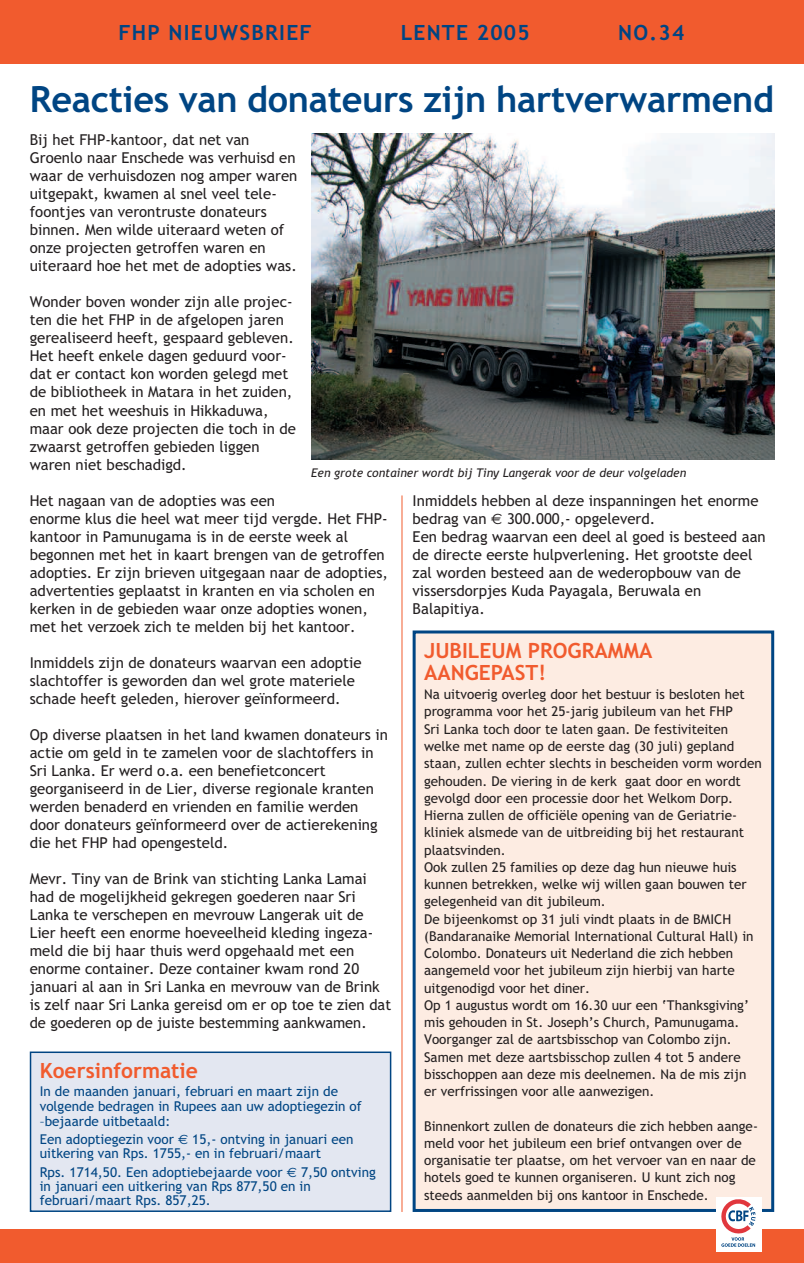
<style>
.page{position:relative;width:804px;height:1263px;background:#fff}
.page>*{position:absolute;margin:0;border:0;box-sizing:border-box;transform-origin:0 0}
.t1{font:700 36px "Trebuchet MS";letter-spacing:-.01em;color:#004583}
.t2{font:700 21px/22.5px "Trebuchet MS";color:#f15b2e}
.t3{font:700 21px "Trebuchet MS";letter-spacing:.06em;color:#004583}
.t4{font:15px/18px "Trebuchet MS";color:#231f20}
.t5{font:13.5px/17.2px "Trebuchet MS";color:#231f20}
.t6{font:13.5px/14.9px "Trebuchet MS";color:#004583}
.t7{font:italic 12px "Trebuchet MS";color:#231f20}
.s1{font-family:"Euro Sans"}
</style>
<div class="page">
<div style="left:0;top:0;width:804px;height:64px;background:#f15b2e"></div>
<div style="left:0;top:1229px;width:804px;height:34px;background:#f15b2e"></div>
<div style="left:31px;top:1052px;width:359px;height:159px;background:#e3e7f1"></div>
<div style="left:30px;top:1051px;width:361px;height:161px;border:2px solid #004583"></div>
<hr style="left:401px;top:495px;width:1px;height:717px;background:#f15b2e">
<img style="left:311px;top:133px;width:463px;height:326px">
<div style="left:414px;top:632px;width:358px;height:578px;background:#fdece2"></div>
<div style="left:412px;top:630px;width:362px;height:582px;border:3px solid #004583"></div>
<div style="left:715px;top:1197px;width:46px;height:54px;background:#fff"></div>
<svg style="left:721px;top:1199px;width:34px;height:48px"></svg>
<h2 class="t3" style="left:118px;top:20px;width:195px">FHP NIEUWSBRIEF</h2>
<h2 class="t3" style="left:400px;top:20px;width:131px">LENTE 2005</h2>
<h2 class="t3" style="left:618px;top:20px;width:68px">NO.34</h2>
<h1 class="t1" style="left:30px;top:78px;width:746px">Reacties van donateurs zijn hartverwarmend</h1>
<p class="t4" style="left:30px;top:131px;width:269px">Bij het FHP-kantoor, dat net van Groenlo naar Enschede was verhuisd en waar de verhuisdozen nog amper waren uitgepakt, kwamen al snel veel tele&shy;foontjes van verontruste donateurs binnen. Men wilde uiteraard weten of onze projecten getroffen waren en uiteraard hoe het met de adopties was.</p>
<p class="t4" style="left:30px;top:293px;width:268px">Wonder boven wonder zijn alle projec&shy;ten die het FHP in de afgelopen jaren gerealiseerd heeft, gespaard gebleven.<br>Het heeft enkele dagen geduurd voor&shy;dat er contact kon worden gelegd met de bibliotheek in Matara in het zuiden, en met het weeshuis in Hikkaduwa, maar ook deze projecten die toch in de zwaarst getroffen gebieden liggen waren niet beschadigd.</p>
<p class="t4" style="left:30px;top:491px;width:360px">Het nagaan van de adopties was een<br>enorme klus die heel wat meer tijd vergde. Het FHP&shy;kantoor in Pamunugama is in de eerste week al begonnen met het in kaart brengen van de getroffen adopties. Er zijn brieven uitgegaan naar de adopties, advertenties geplaatst in kranten en via scholen en kerken in de gebieden waar onze adopties wonen, met het verzoek zich te melden bij het kantoor.</p>
<p class="t4" style="left:30px;top:653px;width:333px">Inmiddels zijn de donateurs waarvan een adoptie slachtoffer is geworden dan wel grote materiele schade heeft geleden, hierover geïnformeerd.</p>
<p class="t4" style="left:30px;top:725px;width:359px">Op diverse plaatsen in het land kwamen donateurs in actie om geld in te zamelen voor de slachtoffers in Sri Lanka. Er werd o.a. een benefietconcert georganiseerd in de Lier, diverse regionale kranten werden benaderd en vrienden en familie werden door donateurs geïnformeerd over de actierekening die het FHP had opengesteld.</p>
<p class="t4" style="left:30px;top:869px;width:363px">Mevr. Tiny van de Brink van stichting Lanka Lamai had de mogelijkheid gekregen goederen naar Sri Lanka te verschepen en mevrouw Langerak uit de Lier heeft een enorme hoeveelheid kleding ingeza&shy;meld die bij haar thuis werd opgehaald met een enorme container. Deze container kwam rond 20 januari al aan in Sri Lanka en mevrouw van de Brink is zelf naar Sri Lanka gereisd om er op toe te zien dat de goederen op de juiste bestemming aankwamen.</p>
<p class="t7" style="left:311px;top:465px;width:376px">Een grote container wordt bij Tiny Langerak voor de deur volgeladen</p>
<p class="t4" style="left:412px;top:491px;width:354px">Inmiddels hebben al deze inspanningen het enorme bedrag van <span class="s1">€</span> 300.000,- opgeleverd.<br>Een bedrag waarvan een deel al goed is besteed aan de directe eerste hulpverlening. Het grootste deel zal worden besteed aan de wederopbouw van de vissersdorpjes Kuda Payagala, Beruwala en Balapitiya.</p>
<h2 class="t2" style="left:424px;top:639px;width:230px">JUBILEUM PROGRAMMA<br>AANGEPAST!</h2>
<p class="t5" style="left:424px;top:686px;width:339px">Na uitvoerig overleg door het bestuur is besloten het programma voor het 25-jarig jubileum van het FHP<br>Sri Lanka toch door te laten gaan. De festiviteiten welke met name op de eerste dag (30 juli) gepland staan, zullen echter slechts in bescheiden vorm worden gehouden. De viering in de kerk gaat door en wordt gevolgd door een processie door het Welkom Dorp.<br>Hierna zullen de officiële opening van de Geriatrie&shy;kliniek alsmede van de uitbreiding bij het restaurant plaatsvinden.<br>Ook zullen 25 families op deze dag hun nieuwe huis kunnen betrekken, welke wij willen gaan bouwen ter gelegenheid van dit jubileum.<br>De bijeenkomst op 31 juli vindt plaats in de BMICH (Bandaranaike Memorial International Cultural Hall) in Colombo. Donateurs uit Nederland die zich hebben aangemeld voor het jubileum zijn hierbij van harte uitgenodigd voor het diner.<br>Op 1 augustus wordt om 16.30 uur een ‘Thanksgiving’ mis gehouden in St. Joseph’s Church, Pamunugama.<br>Voorganger zal de aartsbisschop van Colombo zijn.<br>Samen met deze aartsbisschop zullen 4 tot 5 andere bisschoppen aan deze mis deelnemen. Na de mis zijn er verfrissingen voor alle aanwezigen.</p>
<p class="t5" style="left:424px;top:1117px;width:335px">Binnenkort zullen de donateurs die zich hebben aange&shy;meld voor het jubileum een brief ontvangen over de organisatie ter plaatse, om het vervoer van en naar de hotels goed te kunnen organiseren. U kunt zich nog steeds aanmelden bij ons kantoor in Enschede.</p>
<h2 class="t2" style="left:40px;top:1059px;width:160px">Koersinformatie</h2>
<p class="t6" style="left:40px;top:1084px;width:323px">In de maanden januari, februari en maart zijn de volgende bedragen in Rupees aan uw adoptiegezin of –bejaarde uitbetaald:</p>
<p class="t6" style="left:40px;top:1132px;width:315px;line-height:14.1px">Een adoptiegezin voor <span class="s1">€</span> 15,- ontving in januari een uitkering van Rps. 1755,- en in februari/maart</p>
<p class="t6" style="left:40px;top:1165px;width:337px;line-height:14.4px">Rps. 1714,50. Een adoptiebejaarde voor <span class="s1">€</span> 7,50 ontving in januari een uitkering van Rps 877,50 en in februari/maart Rps. 857,25.</p>
</div>
